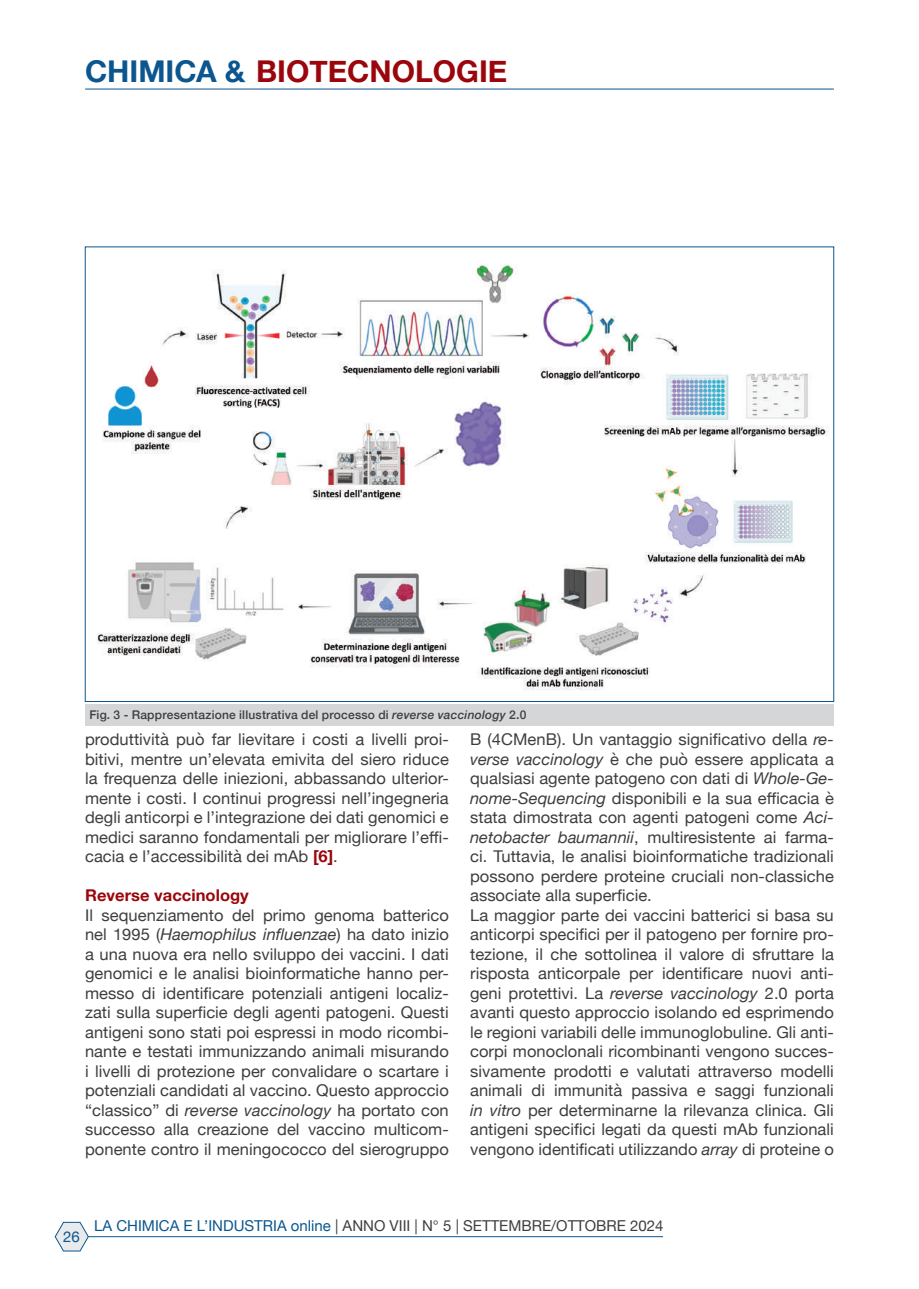
<style>
.page{position:relative;width:919px;height:1289px;background:#fff}
.page>*{position:absolute;margin:0;border:0;box-sizing:border-box;transform-origin:0 0}
.t1{font:700 30px "Helvetica Neue";color:#9a060b}
.t2{font:16.2px/19.5px "Helvetica Neue";color:#3e3e3f;text-align:justify}
.t3{font:700 16.2px "Helvetica Neue";color:#9a060b}
.t4{font:15px "Helvetica Neue";color:#3e3e3f}
.t5{font:15px "Helvetica Neue";color:#0b568e}
.t6{font:500 12px "Helvetica Neue";letter-spacing:.015em;color:#3e3e3f}
.s1{color:#0b568e}
.s2{font-style:italic}
.s3{font-weight:700;color:#9a060b}
</style>
<div class="page">
<hr style="left:85px;top:89px;width:748px;height:1px;background:#0b568e">
<svg style="left:55px;top:1222px;width:33px;height:29px"></svg>
<hr style="left:88px;top:1236px;width:575px;height:1px;background:#0b568e">
<img style="left:96px;top:264px;width:733px;height:427px">
<div style="left:85px;top:704px;width:748px;height:22px;background:#d5d6d8"></div>
<h1 class="t1" style="left:85px;top:48px;width:424px"><span class="s1">CHIMICA &amp;</span> BIOTECNOLOGIE</h1>
<p class="t6" style="left:89px;top:705px;width:438px">Fig. 3 - Rappresentazione illustrativa del processo di <span class="s2">reverse vaccinology</span> 2.0</p>
<p class="t2" style="left:85px;top:730px;width:365px">produttività può far lievitare i costi a livelli proi&shy;bitivi, mentre un’elevata emivita del siero riduce la frequenza delle iniezioni, abbassando ulterior&shy;mente i costi. I continui progressi nell’ingegneria degli anticorpi e l’integrazione dei dati genomici e medici saranno fondamentali per migliorare l’effi&shy;cacia e l’accessibilità dei mAb <span class="s3">[6]</span>.</p>
<p class="t3" style="left:85px;top:882px;width:165px">Reverse vaccinology</p>
<p class="t2" style="left:85px;top:906px;width:365px">Il sequenziamento del primo genoma batterico nel 1995 (<span class="s2">Haemophilus influenzae</span>) ha dato inizio a una nuova era nello sviluppo dei vaccini. I dati genomici e le analisi bioinformatiche hanno per&shy;messo di identificare potenziali antigeni localiz&shy;zati sulla superficie degli agenti patogeni. Questi antigeni sono stati poi espressi in modo ricombi&shy;nante e testati immunizzando animali misurando i livelli di protezione per convalidare o scartare i potenziali candidati al vaccino. Questo approccio “classico” di <span class="s2">reverse vaccinology</span> ha portato con successo alla creazione del vaccino multicom&shy;ponente contro il meningococco del sierogruppo</p>
<p class="t2" style="left:470px;top:730px;width:365px;text-align:left">B (4CMenB). Un vantaggio significativo della <span class="s2">re&shy;verse vaccinology</span> è che può essere applicata a qualsiasi agente patogeno con dati di <span class="s2">Whole-Ge&shy;nome-Sequencing</span> disponibili e la sua efficacia è stata dimostrata con agenti patogeni come <span class="s2">Aci&shy;netobacter baumannii</span>, multiresistente ai farma&shy;ci. Tuttavia, le analisi bioinformatiche tradizionali possono perdere proteine cruciali non-classiche associate alla superficie.<br>La maggior parte dei vaccini batterici si basa su anticorpi specifici per il patogeno per fornire pro&shy;tezione, il che sottolinea il valore di sfruttare la risposta anticorpale per identificare nuovi anti&shy;geni protettivi. La <span class="s2">reverse vaccinology</span> 2.0 porta avanti questo approccio isolando ed esprimendo le regioni variabili delle immunoglobuline. Gli anti&shy;corpi monoclonali ricombinanti vengono succes&shy;sivamente prodotti e valutati attraverso modelli animali di immunità passiva e saggi funzionali <span class="s2">in vitro</span> per determinarne la rilevanza clinica. Gli antigeni specifici legati da questi mAb funzionali vengono identificati utilizzando <span class="s2">array</span> di proteine o</p>
<p class="t5" style="left:63px;top:1225px;width:18px">26</p>
<p class="t4" style="left:94px;top:1214px;width:571px"><span class="s1">LA CHIMICA E L’INDUSTRIA online</span> | ANNO VIII | N° 5 | SETTEMBRE/OTTOBRE 2024</p>
</div>
